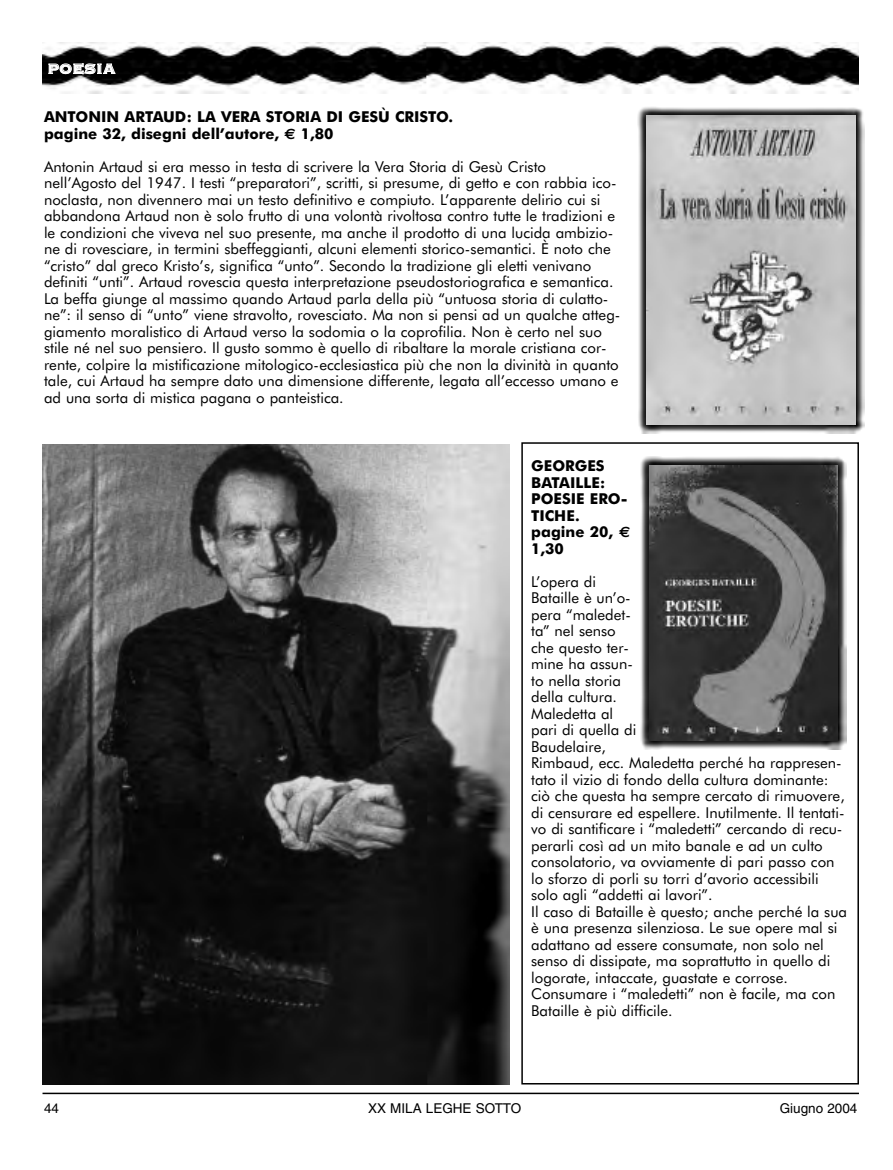
<style>
.page{position:relative;width:893px;height:1170px;background:#fff}
.page>*{position:absolute;margin:0;border:0;box-sizing:border-box;transform-origin:0 0}
.t1{font:18px "Copperplate Thirty Three BC";letter-spacing:-.005em;color:#fff}
.t2{font:15px/16.5px "Futura BT";color:#000}
.t3{font:700 15px/16.5px "Futura BT";color:#000}
.t4{font:13.5px "Helvetica";color:#000}
.s1{font-family:"Euro Sans"}
</style>
<div class="page">
<div style="left:521px;top:442px;width:338px;height:642px;border:2px solid #000"></div>
<hr style="left:43px;top:1092px;width:816px;height:2px;background:#000">
<img style="left:43px;top:43px;width:816px;height:51px">
<img style="left:637px;top:107px;width:228px;height:327px">
<img style="left:647px;top:116px;width:208px;height:308px">
<img style="left:640px;top:456px;width:206px;height:293px">
<img style="left:649px;top:465px;width:188px;height:275px">
<img style="left:43px;top:444px;width:467px;height:640px">
<p class="t1" style="left:47px;top:57px;width:70px">POESIA</p>
<p class="t3" style="left:44px;top:110px;width:411px">ANTONIN ARTAUD: LA VERA STORIA DI GESÙ CRISTO. pagine 32, disegni dell’autore, <span class="s1">€</span> 1,80</p>
<p class="t2" style="left:44px;top:159px;width:578px">Antonin Artaud si era messo in testa di scrivere la Vera Storia di Gesù Cristo nell’Agosto del 1947. I testi “preparatori”, scritti, si presume, di getto e con rabbia ico&shy;noclasta, non divennero mai un testo definitivo e compiuto. L’apparente delirio cui si abbandona Artaud non è solo frutto di una volontà rivoltosa contro tutte le tradizioni e le condizioni che viveva nel suo presente, ma anche il prodotto di una lucida ambizio&shy;ne di rovesciare, in termini sbeffeggianti, alcuni elementi storico-semantici. È noto che “cristo” dal greco Kristo’s, significa “unto”. Secondo la tradizione gli eletti venivano definiti “unti”. Artaud rovescia questa interpretazione pseudostoriografica e semantica.<br>La beffa giunge al massimo quando Artaud parla della più “untuosa storia di culatto&shy;ne”: il senso di “unto” viene stravolto, rovesciato. Ma non si pensi ad un qualche atteg&shy;giamento moralistico di Artaud verso la sodomia o la coprofilia. Non è certo nel suo stile né nel suo pensiero. Il gusto sommo è quello di ribaltare la morale cristiana cor&shy;rente, colpire la mistificazione mitologico-ecclesiastica più che non la divinità in quanto tale, cui Artaud ha sempre dato una dimensione differente, legata all’eccesso umano e ad una sorta di mistica pagana o panteistica.</p>
<p class="t3" style="left:531px;top:458px;width:101px">GEORGES<br>BATAILLE:<br>POESIE ERO-<br>TICHE. pagine 20, <span class="s1">€<br></span>1,30</p>
<p class="t2" style="left:531px;top:574px;width:317px">L’opera di<br>Bataille è un’o-<br>pera “maledet-<br>ta” nel senso<br>che questo ter-<br>mine ha assun-<br>to nella storia<br>della cultura.<br>Maledetta al<br>pari di quella di<br>Baudelaire,<br>Rimbaud, ecc. Maledetta perché ha rappresen&shy;tato il vizio di fondo della cultura dominante: ciò che questa ha sempre cercato di rimuovere, di censurare ed espellere. Inutilmente. Il tentati&shy;vo di santificare i “maledetti” cercando di recu&shy;perarli così ad un mito banale e ad un culto consolatorio, va ovviamente di pari passo con lo sforzo di porli su torri d’avorio accessibili solo agli “addetti ai lavori”.<br>Il caso di Bataille è questo; anche perché la sua è una presenza silenziosa. Le sue opere mal si adattano ad essere consumate, non solo nel senso di dissipate, ma soprattutto in quello di logorate, intaccate, guastate e corrose.<br>Consumare i “maledetti” non è facile, ma con<br>Bataille è più difficile.</p>
<p class="t4" style="left:44px;top:1103px;width:17px">44</p>
<p class="t4" style="left:368px;top:1103px;width:155px">XX MILA LEGHE SOTTO</p>
<p class="t4" style="left:780px;top:1103px;width:79px">Giugno 2004</p>
</div>
